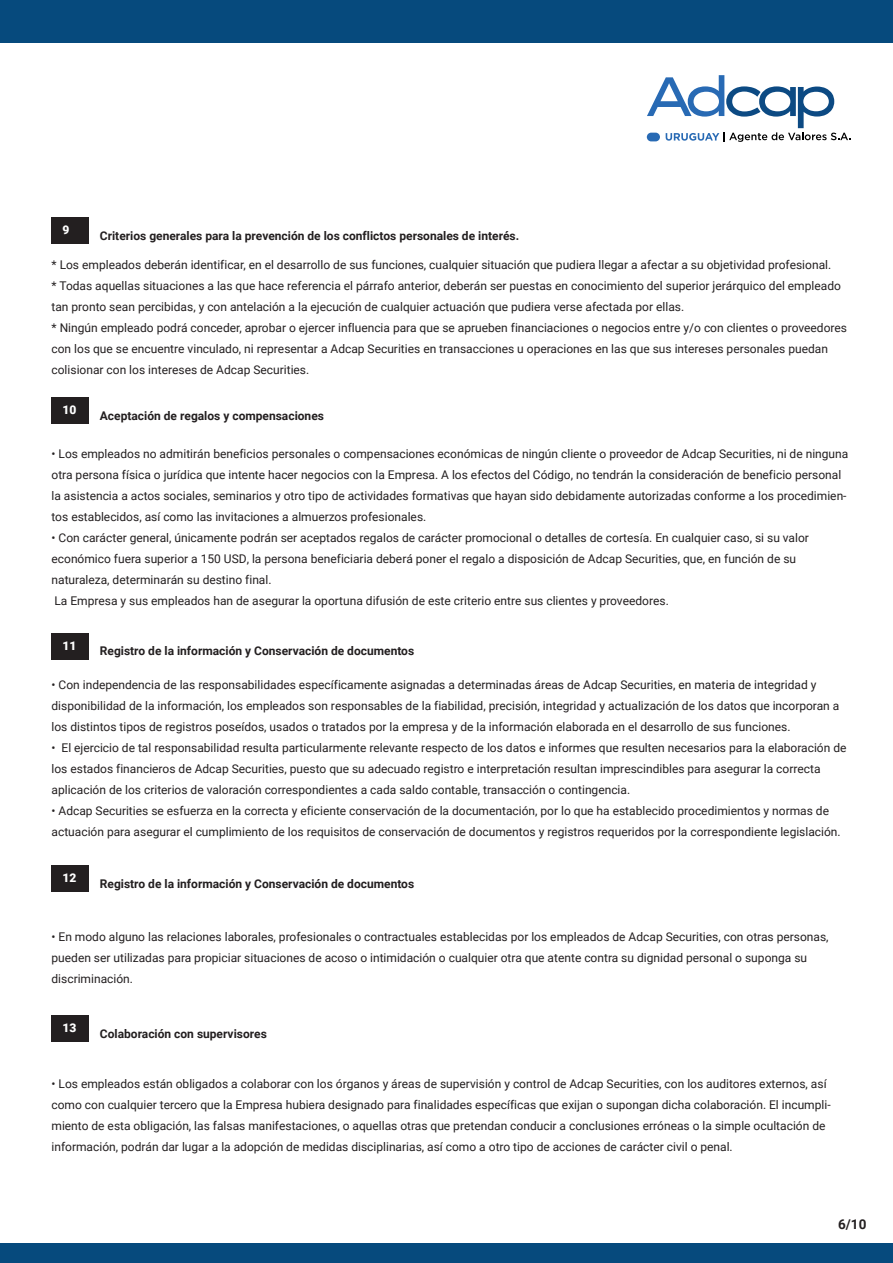
<style>
.page{position:relative;width:893px;height:1263px;background:#fff}
.page>*{position:absolute;margin:0;border:0;box-sizing:border-box;transform-origin:0 0}
.t1{font:700 13.5px "Roboto";color:#231f20}
.t2{font:12px/21px "Roboto";color:#231f20}
.t3{font:700 12px "Roboto";color:#231f20}
.t4{font:900 12px "Roboto";color:#fff}
</style>
<div class="page">
<div style="left:0;top:0;width:893px;height:43px;background:#064a7d"></div>
<div style="left:0;top:1244px;width:893px;height:19px;background:#064a7d"></div>
<svg style="left:647px;top:75px;width:203px;height:67px"></svg>
<div style="left:52px;top:217px;width:37px;height:27px;background:#231f20"></div>
<div style="left:52px;top:397px;width:37px;height:27px;background:#231f20"></div>
<div style="left:52px;top:633px;width:37px;height:27px;background:#231f20"></div>
<div style="left:52px;top:865px;width:37px;height:27px;background:#231f20"></div>
<div style="left:52px;top:1015px;width:37px;height:27px;background:#231f20"></div>
<p class="t4" style="left:63px;top:222px;width:8px">9</p>
<p class="t3" style="left:100px;top:227px;width:421px">Criterios generales para la prevención de los conflictos personales de interés.</p>
<p class="t2" style="left:52px;top:253px;width:797px">* Los empleados deberán identificar, en el desarrollo de sus funciones, cualquier situación que pudiera llegar a afectar a su objetividad profesional.<br>* Todas aquellas situaciones a las que hace referencia el párrafo anterior, deberán ser puestas en conocimiento del superior jerárquico del empleado tan pronto sean percibidas, y con antelación a la ejecución de cualquier actuación que pudiera verse afectada por ellas.<br>* Ningún empleado podrá conceder, aprobar o ejercer influencia para que se aprueben financiaciones o negocios entre y/o con clientes o proveedores con los que se encuentre vinculado, ni representar a Adcap Securities en transacciones u operaciones en las que sus intereses personales puedan colisionar con los intereses de Adcap Securities.</p>
<p class="t4" style="left:63px;top:402px;width:15px">10</p>
<p class="t3" style="left:100px;top:407px;width:226px">Aceptación de regalos y compensaciones</p>
<p class="t2" style="left:52px;top:442px;width:798px">• Los empleados no admitirán beneficios personales o compensaciones económicas de ningún cliente o proveedor de Adcap Securities, ni de ninguna otra persona física o jurídica que intente hacer negocios con la Empresa. A los efectos del Código, no tendrán la consideración de beneficio personal la asistencia a actos sociales, seminarios y otro tipo de actividades formativas que hayan sido debidamente autorizadas conforme a los procedimien&shy;tos establecidos, así como las invitaciones a almuerzos profesionales.</p>
<p class="t2" style="left:52px;top:526px;width:759px">• Con carácter general, únicamente podrán ser aceptados regalos de carácter promocional o detalles de cortesía. En cualquier caso, si su valor económico fuera superior a 150 USD, la persona beneficiaria deberá poner el regalo a disposición de Adcap Securities, que, en función de su naturaleza, determinarán su destino final.<br>La Empresa y sus empleados han de asegurar la oportuna difusión de este criterio entre sus clientes y proveedores.</p>
<p class="t4" style="left:63px;top:637px;width:15px">11</p>
<p class="t3" style="left:100px;top:642px;width:316px">Registro de la información y Conservación de documentos</p>
<p class="t2" style="left:52px;top:673px;width:789px">• Con independencia de las responsabilidades específicamente asignadas a determinadas áreas de Adcap Securities, en materia de integridad y disponibilidad de la información, los empleados son responsables de la fiabilidad, precisión, integridad y actualización de los datos que incorporan a los distintos tipos de registros poseídos, usados o tratados por la empresa y de la información elaborada en el desarrollo de sus funciones.</p>
<p class="t2" style="left:52px;top:736px;width:796px">• El ejercicio de tal responsabilidad resulta particularmente relevante respecto de los datos e informes que resulten necesarios para la elaboración de los estados financieros de Adcap Securities, puesto que su adecuado registro e interpretación resultan imprescindibles para asegurar la correcta aplicación de los criterios de valoración correspondientes a cada saldo contable, transacción o contingencia.</p>
<p class="t2" style="left:52px;top:799px;width:791px">• Adcap Securities se esfuerza en la correcta y eficiente conservación de la documentación, por lo que ha establecido procedimientos y normas de actuación para asegurar el cumplimiento de los requisitos de conservación de documentos y registros requeridos por la correspondiente legislación.</p>
<p class="t4" style="left:63px;top:870px;width:15px">12</p>
<p class="t3" style="left:100px;top:875px;width:316px">Registro de la información y Conservación de documentos</p>
<p class="t2" style="left:52px;top:925px;width:779px">• En modo alguno las relaciones laborales, profesionales o contractuales establecidas por los empleados de Adcap Securities, con otras personas, pueden ser utilizadas para propiciar situaciones de acoso o intimidación o cualquier otra que atente contra su dignidad personal o suponga su discriminación.</p>
<p class="t4" style="left:63px;top:1020px;width:15px">13</p>
<p class="t3" style="left:100px;top:1025px;width:168px">Colaboración con supervisores</p>
<p class="t2" style="left:52px;top:1072px;width:781px">• Los empleados están obligados a colaborar con los órganos y áreas de supervisión y control de Adcap Securities, con los auditores externos, así como con cualquier tercero que la Empresa hubiera designado para finalidades específicas que exijan o supongan dicha colaboración. El incumpli&shy;miento de esta obligación, las falsas manifestaciones, o aquellas otras que pretendan conducir a conclusiones erróneas o la simple ocultación de información, podrán dar lugar a la adopción de medidas disciplinarias, así como a otro tipo de acciones de carácter civil o penal.</p>
<p class="t1" style="left:838px;top:1215px;width:30px">6/10</p>
</div>
